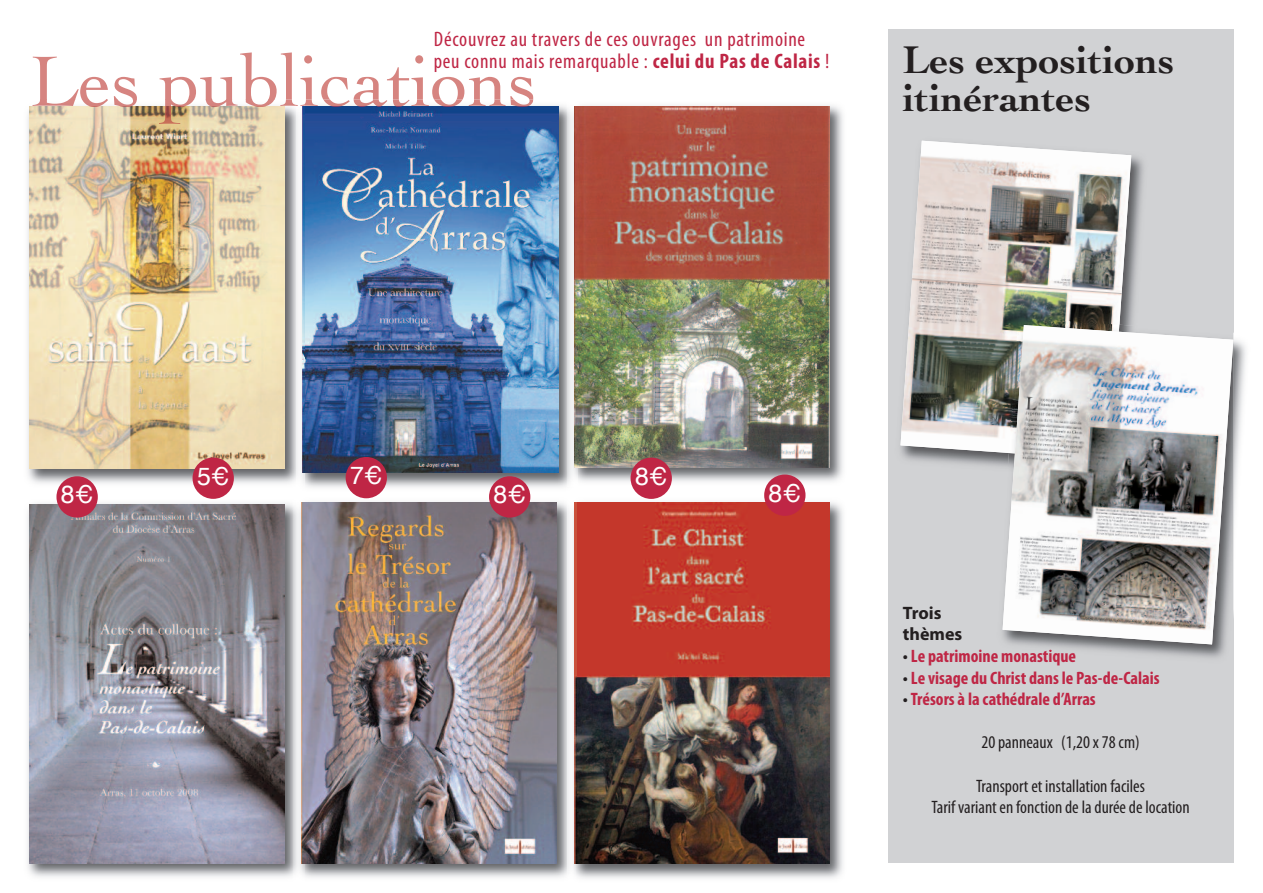
<style>
.page{position:relative;width:1263px;height:893px;background:#fff}
.page>*{position:absolute;margin:0;border:0;box-sizing:border-box;transform-origin:0 0}
.t1{font:700 40.5px/37.5px "Cochin";color:#231f20}
.t2{font:24.9px "Helvetica";color:#fff}
.t3{font:condensed 21px/22.5px "Myriad Pro";letter-spacing:.035em;color:#bf2645}
.t4{font:condensed 18px/21.6px "Myriad Pro";color:#231f20;text-align:center}
.t5{font:700 condensed 18px "Myriad Pro";color:#bf2645}
.t6{font:700 18px/21.6px "Myriad Pro";color:#231f20}
.s1{font-weight:700}
.s2{color:#231f20}
</style>
<div class="page">
<div style="left:888px;top:30px;width:345px;height:833px;background:#d1d2d4"></div>
<img style="left:305px;top:99px;width:262px;height:393px">
<img style="left:305px;top:106px;width:253px;height:367px">
<img style="left:576px;top:496px;width:267px;height:383px">
<img style="left:576px;top:502px;width:253px;height:361px">
<img style="left:27px;top:100px;width:278px;height:388px">
<img style="left:303px;top:106px;width:2px;height:367px">
<img style="left:30px;top:106px;width:255px;height:363px">
<img style="left:567px;top:105px;width:276px;height:382px">
<img style="left:574px;top:106px;width:255px;height:361px">
<img style="left:27px;top:497px;width:267px;height:380px">
<img style="left:30px;top:504px;width:255px;height:359px">
<img style="left:294px;top:495px;width:273px;height:383px">
<div style="left:567px;top:509px;width:9px;height:365px;background:#f4f4f5"></div>
<img style="left:574px;top:502px;width:2px;height:361px">
<img style="left:301px;top:502px;width:255px;height:361px">
<div style="left:56px;top:476px;width:42px;height:42px;background:#bf2645;border-radius:50%"></div>
<div style="left:489px;top:476px;width:41px;height:42px;background:#bf2645;border-radius:50%"></div>
<div style="left:630px;top:458px;width:42px;height:41px;background:#bf2645;border-radius:50%"></div>
<div style="left:764px;top:474px;width:41px;height:42px;background:#bf2645;border-radius:50%"></div>
<div style="left:346px;top:457px;width:41px;height:41px;background:#bf2645;border-radius:50%"></div>
<div style="left:193px;top:457px;width:41px;height:42px;background:#bf2645;border-radius:50%"></div>
<img style="left:915px;top:140px;width:229px;height:326px">
<img style="left:900px;top:141px;width:231px;height:319px">
<img style="left:1233px;top:333px;width:13px;height:287px">
<img style="left:995px;top:326px;width:231px;height:332px">
<img style="left:1009px;top:318px;width:110px;height:7px">
<img style="left:1002px;top:325px;width:231px;height:319px">
<svg style="left:33px;top:57px;width:163px;height:43px"></svg>
<img style="left:33px;top:100px;width:163px;height:6px">
<img style="left:90px;top:106px;width:106px;height:18px">
<p class="t3" style="left:434px;top:29px;width:397px">Découvrez au travers de ces ouvrages un patrimoine peu connu mais remarquable : <span class="s1">celui du Pas de Calais</span> !</p>
<h1 class="t1" style="left:903px;top:41px;width:273px">Les expositions itinérantes</h1>
<h2 class="t2" style="left:197px;top:465px;width:34px">5€</h2>
<h2 class="t2" style="left:350px;top:465px;width:34px">7€</h2>
<h2 class="t2" style="left:61px;top:484px;width:34px">8€</h2>
<h2 class="t2" style="left:493px;top:484px;width:34px">8€</h2>
<h2 class="t2" style="left:635px;top:465px;width:34px">8€</h2>
<h2 class="t2" style="left:769px;top:482px;width:34px">8€</h2>
<p class="t6" style="left:903px;top:603px;width:61px">Trois thèmes</p>
<p class="t5" style="left:903px;top:649px;width:175px"><span class="s2">•</span> Le patrimoine monastique</p>
<p class="t5" style="left:903px;top:671px;width:258px"><span class="s2">•</span> Le visage du Christ dans le Pas-de-Calais</p>
<p class="t5" style="left:903px;top:693px;width:194px"><span class="s2">•</span>Trésors à la cathédrale d’Arras</p>
<p class="t4" style="left:981px;top:733px;width:160px">20 panneaux (1,20 x 78 cm)</p>
<p class="t4" style="left:931px;top:776px;width:260px">Transport et installation faciles<br>Tarif variant en fonction de la durée de location</p>
</div>
